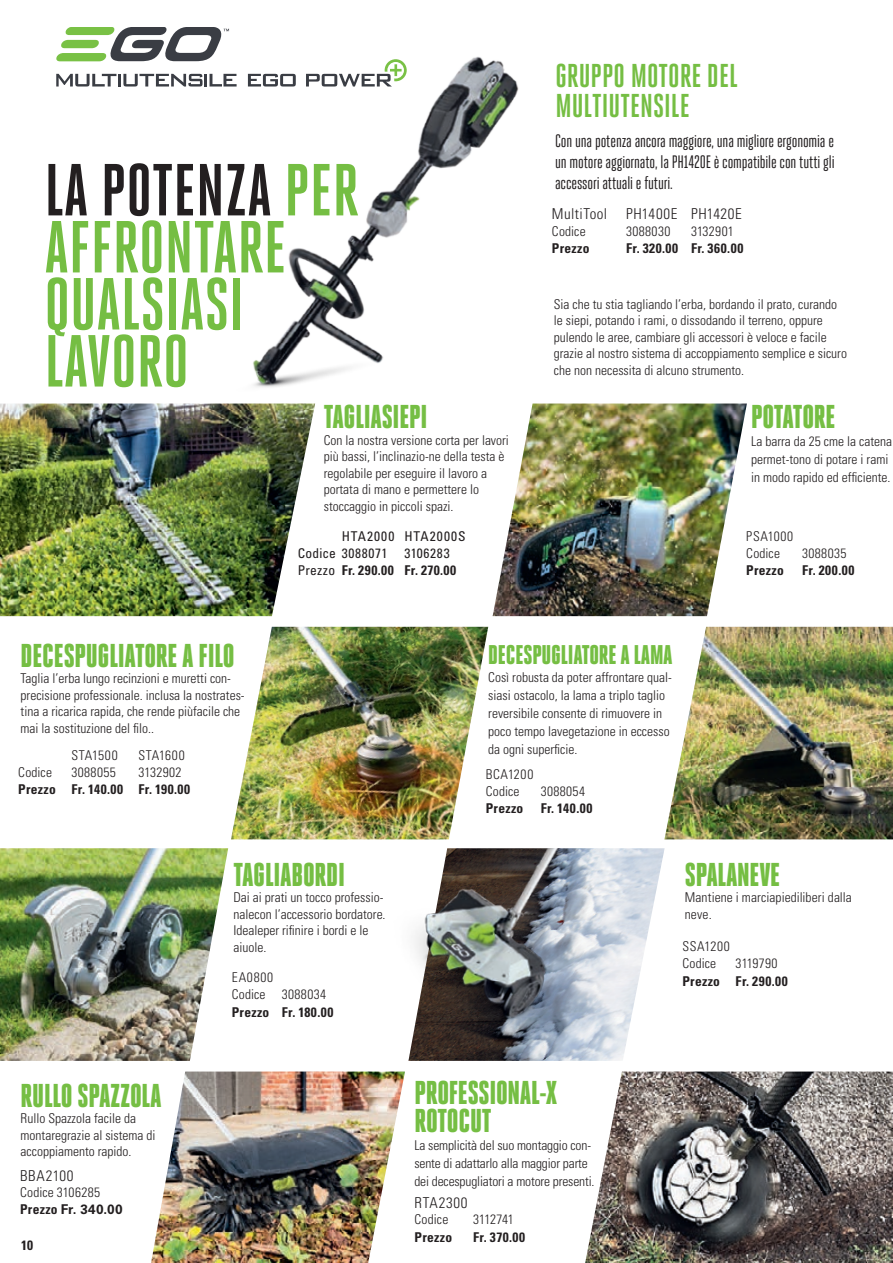
<style>
.page{position:relative;width:893px;height:1263px;background:#fff}
.page>*{position:absolute;margin:0;border:0;box-sizing:border-box;transform-origin:0 0}
.t1{font:700 73.5px/57px "Heroic Condensed";color:#75be43}
.t2{font:900 33px/28.5px "Heroic Condensed";letter-spacing:-.01em;color:#75be43}
.t3{font:700 33px/30px "Heroic Condensed";color:#75be43}
.t4{font:900 27px "Heroic Condensed";letter-spacing:-.01em;color:#75be43}
.t5{font:18px/21px "Heroic Condensed";letter-spacing:-.01em;color:#231f20;text-align:justify}
.t6{font:300 condensed 15px "Univers LT Std";letter-spacing:.04em;color:#231f20}
.t7{font:300 condensed 13.5px/16.5px "Univers LT Std";color:#231f20}
.t8{font:700 condensed 13.5px "Univers LT Std";letter-spacing:.025em;color:#231f20}
.t9{font:condensed 13.5px/17px "Univers LT Pro";letter-spacing:.055em;color:#231f20}
.t10{font:300 condensed 13.5px/17px "Univers LT Std";letter-spacing:.03em;color:#231f20}
.t11{font:300 condensed 13.5px "Univers LT Std";letter-spacing:.025em;color:#231f20}
.t12{font:700 condensed 13.5px "Univers LT Std";letter-spacing:.05em;color:#231f20}
.t13{font:300 condensed 13.5px "Univers LT Std";letter-spacing:-.025em;color:#231f20}
.s1{color:#231f20}
.s2{font-weight:700}
.s3{font-weight:700;font-stretch:normal}
</style>
<div class="page">
<img style="left:0;top:403px;width:315px;height:213px">
<img style="left:0;top:848px;width:228px;height:213px">
<img style="left:151px;top:1071px;width:254px;height:192px">
<img style="left:585px;top:1071px;width:308px;height:192px">
<img style="left:231px;top:627px;width:257px;height:212px">
<img style="left:664px;top:627px;width:229px;height:212px">
<img style="left:493px;top:403px;width:254px;height:213px">
<img style="left:408px;top:848px;width:257px;height:213px">
<img style="left:408px;top:848px;width:175px;height:202px">
<img style="left:209px;top:56px;width:310px;height:331px">
<svg style="left:56px;top:27px;width:173px;height:34px"></svg>
<svg style="left:56px;top:74px;width:181px;height:13px"></svg>
<svg style="left:248px;top:74px;width:48px;height:13px"></svg>
<svg style="left:306px;top:59px;width:101px;height:28px"></svg>
<h1 class="t1" style="left:44px;top:162px;width:316px"><span class="s1">LA POTENZA</span> PER<br>AFFRONTARE<br>QUALSIASI<br>LAVORO</h1>
<h2 class="t2" style="left:324px;top:403px;width:105px">TAGLIASIEPI</h2>
<p class="t7" style="left:324px;top:432px;width:187px">Con la nostra versione corta per lavori più bassi, l’inclinazio-ne della testa è regolabile per eseguire il lavoro a portata di mano e permettere lo stoccaggio in piccoli spazi.</p>
<p class="t9" style="left:298px;top:527px;width:169px;text-indent:44px">HTA2000 HTA2000S<br>Codice 3088071 3106283<br>Prezzo <span class="s2">Fr. 290.00 Fr. 270.00</span></p>
<h2 class="t3" style="left:555px;top:61px;width:184px">GRUPPO MOTORE DEL<br>MULTIUTENSILE</h2>
<h3 class="t5" style="left:555px;top:130px;width:281px">Con una potenza ancora maggiore, una migliore ergonomia e un motore aggiornato, la PH1420E è compatibile con tutti gli accessori attuali e futuri.</h3>
<p class="t6" style="left:552px;top:205px;width:57px">MultiTool</p>
<p class="t6" style="left:626px;top:205px;width:117px">PH1400E PH1420E</p>
<p class="t7" style="left:552px;top:223px;width:35px">Codice</p>
<p class="t10" style="left:626px;top:222px;width:46px">3088030</p>
<p class="t7" style="left:691px;top:223px;width:44px">3132901</p>
<p class="t8" style="left:552px;top:239px;width:39px">Prezzo</p>
<p class="t12" style="left:626px;top:239px;width:119px">Fr. 320.00 Fr. 360.00</p>
<p class="t7" style="left:554px;top:296px;width:295px">Sia che tu stia tagliando l’erba, bordando il prato, curando le siepi, potando i rami, o dissodando il terreno, oppure pulendo le aree, cambiare gli accessori è veloce e facile grazie al nostro sistema di accoppiamento semplice e sicuro che non necessita di alcuno strumento.</p>
<h2 class="t2" style="left:751px;top:403px;width:86px">POTATORE</h2>
<p class="t7" style="left:751px;top:432px;width:142px;line-height:18px">La barra da 25 cme la catena permet-tono di potare i rami in modo rapido ed efficiente.</p>
<p class="t7" style="left:746px;top:528px;width:49px;line-height:17px">PSA1000<br>Codice</p>
<p class="t10" style="left:802px;top:545px;width:46px">3088035</p>
<p class="t8" style="left:746px;top:562px;width:39px">Prezzo</p>
<p class="t8" style="left:802px;top:562px;width:54px">Fr. 200.00</p>
<h2 class="t2" style="left:21px;top:641px;width:215px">DECESPUGLIATORE A FILO</h2>
<p class="t7" style="left:21px;top:670px;width:226px">Taglia l’erba lungo recinzioni e muretti con&shy;precisione professionale. inclusa la nostrates&shy;tina a ricarica rapida, che rende piùfacile che mai la sostituzione del filo..</p>
<p class="t11" style="left:71px;top:747px;width:48px">STA1500</p>
<p class="t11" style="left:138px;top:747px;width:48px">STA1600</p>
<p class="t7" style="left:18px;top:764px;width:35px">Codice</p>
<p class="t10" style="left:71px;top:763px;width:46px">3088055</p>
<p class="t11" style="left:138px;top:764px;width:45px">3132902</p>
<p class="t8" style="left:18px;top:781px;width:173px">Prezzo Fr. 140.00 Fr. 190.00</p>
<h2 class="t2" style="left:21px;top:1081px;width:143px">RULLO SPAZZOLA</h2>
<p class="t7" style="left:21px;top:1110px;width:136px">Rullo Spazzola facile da montaregrazie al sistema di accoppiamento rapido.</p>
<p class="t6" style="left:20px;top:1166px;width:55px">BBA2100</p>
<p class="t7" style="left:20px;top:1184px;width:104px;line-height:17px">Codice 3106285<br><span class="s2">Prezzo</span> <span class="s3">Fr. 340.00</span></p>
<p class="t8" style="left:21px;top:1237px;width:13px">10</p>
<h2 class="t2" style="left:233px;top:860px;width:113px">TAGLIABORDI</h2>
<p class="t7" style="left:233px;top:889px;width:154px">Dai ai prati un tocco professio&shy;nalecon l’accessorio bordatore.<br>Idealeper rifinire i bordi e le aiuole.</p>
<p class="t10" style="left:232px;top:969px;width:96px">EA0800<br>Codice 3088034</p>
<p class="t8" style="left:232px;top:1003px;width:103px">Prezzo Fr. 180.00</p>
<h3 class="t4" style="left:488px;top:640px;width:186px">DECESPUGLIATORE A LAMA</h3>
<p class="t7" style="left:488px;top:668px;width:185px;line-height:18px">Così robusta da poter affrontare qual&shy;siasi ostacolo, la lama a triplo taglio reversibile consente di rimuovere in poco tempo lavegetazione in eccesso da ogni superficie.</p>
<p class="t7" style="left:486px;top:766px;width:49px;line-height:17px">BCA1200<br>Codice</p>
<p class="t10" style="left:541px;top:783px;width:46px">3088054</p>
<p class="t8" style="left:486px;top:800px;width:39px">Prezzo</p>
<p class="t8" style="left:541px;top:800px;width:53px">Fr. 140.00</p>
<h2 class="t2" style="left:685px;top:860px;width:97px">SPALANEVE</h2>
<p class="t7" style="left:685px;top:889px;width:168px">Mantiene i marciapiediliberi dalla neve.</p>
<p class="t7" style="left:682px;top:938px;width:49px;line-height:17px">SSA1200<br>Codice</p>
<p class="t7" style="left:736px;top:955px;width:43px">3119790</p>
<p class="t8" style="left:682px;top:972px;width:107px">Prezzo Fr. 290.00</p>
<h2 class="t2" style="left:414px;top:1078px;width:145px">PROFESSIONAL-X<br>ROTOCUT</h2>
<p class="t7" style="left:414px;top:1137px;width:182px;line-height:18px">La semplicità del suo montaggio con&shy;sente di adattarlo alla maggior parte dei decespugliatori a motore presenti.</p>
<p class="t6" style="left:415px;top:1194px;width:54px">RTA2300</p>
<p class="t7" style="left:415px;top:1211px;width:35px">Codice</p>
<p class="t13" style="left:473px;top:1211px;width:42px">3112741</p>
<p class="t8" style="left:415px;top:1228px;width:39px">Prezzo</p>
<p class="t8" style="left:473px;top:1228px;width:53px">Fr. 370.00</p>
</div>
